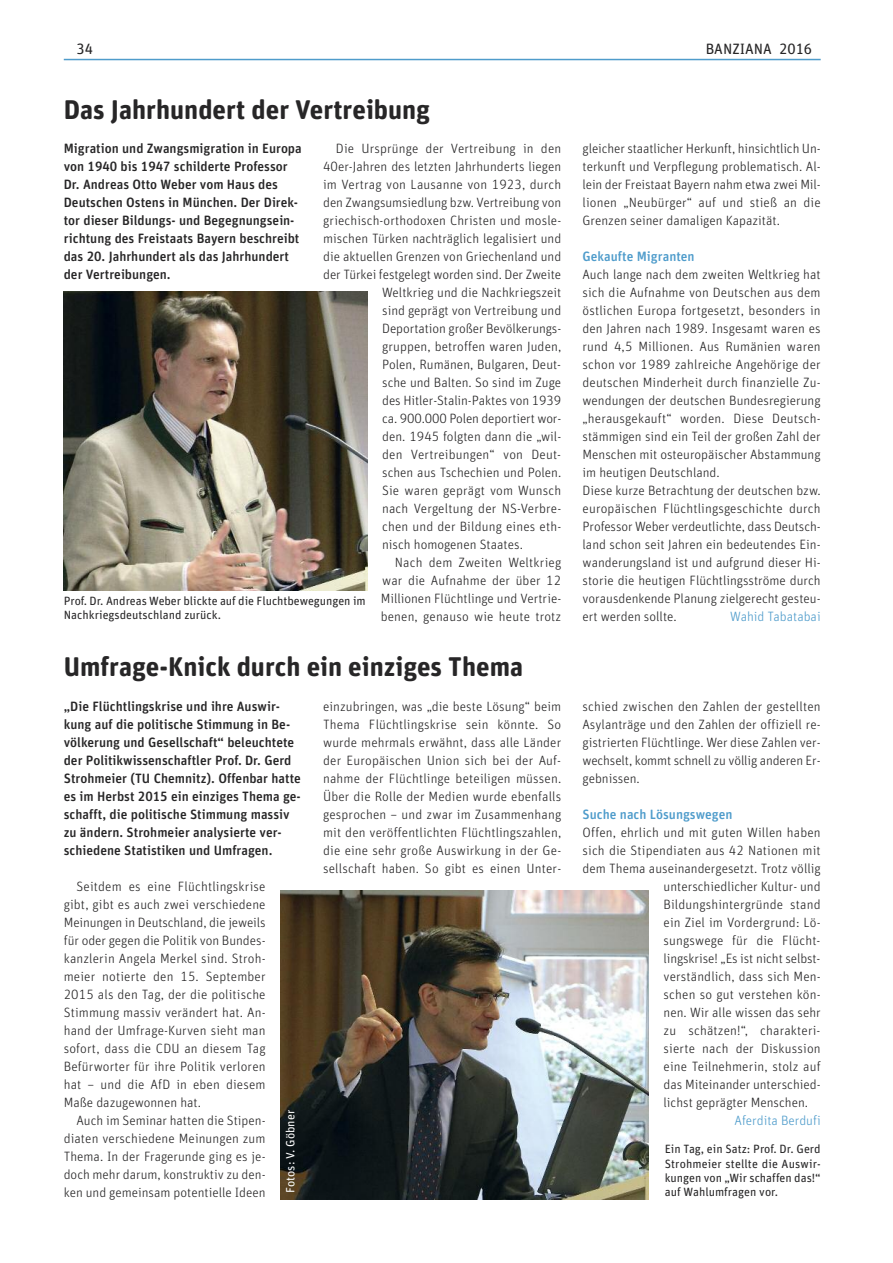
<style>
.page{position:relative;width:893px;height:1263px;background:#fff}
.page>*{position:absolute;margin:0;border:0;box-sizing:border-box;transform-origin:0 0}
.t1{font:700 27px "Unit Rounded Offc";color:#272627}
.t2{font:15px "Unit Rounded Offc";color:#272627}
.t3{font:300 13.5px/18px "Unit Rounded Offc";color:#272627;text-align:justify}
.t4{font:500 13.5px/18px "Unit Rounded Offc";color:#272627}
.t5{font:500 13.5px "Unit Rounded Offc";color:#4f9ccb}
.t6{font:300 13.5px "Unit Rounded Offc";color:#4f9ccb}
.t7{font:12px/14.4px "Unit Rounded Offc";color:#272627;text-align:justify}
.t8{font:12px "Unit Rounded Offc";color:#fff}
</style>
<div class="page">
<hr style="left:64px;top:59px;width:757px;height:1px;background:#4f9ccb">
<img style="left:281px;top:891px;width:368px;height:308px">
<img style="left:64px;top:291px;width:303px;height:299px">
<p class="t2" style="left:77px;top:40px;width:18px">34</p>
<p class="t2" style="left:706px;top:40px;width:108px">BANZIANA 2016</p>
<h1 class="t1" style="left:64px;top:93px;width:368px">Das Jahrhundert der Vertreibung</h1>
<p class="t4" style="left:64px;top:139px;width:240px">Migration und Zwangsmigration in Europa von 1940 bis 1947 schilderte Professor Dr. Andreas Otto Weber vom Haus des Deutschen Ostens in München. Der Direk&shy;tor dieser Bildungs- und Begegnungsein&shy;richtung des Freistaats Bayern beschreibt das 20. Jahrhundert als das Jahrhundert der Vertreibungen.</p>
<p class="t3" style="left:583px;top:139px;width:240px">gleicher staatlicher Herkunft, hinsichtlich Un&shy;terkunft und Verpflegung problematisch. Al&shy;lein der Freistaat Bayern nahm etwa zwei Mil&shy;lionen „Neubürger“ auf und stieß an die Grenzen seiner damaligen Kapazität.</p>
<p class="t3" style="left:336px;top:139px;width:227px">Die Ursprünge der Vertreibung in den</p>
<p class="t3" style="left:323px;top:157px;width:240px">40er-Jahren des letzten Jahrhunderts liegen</p>
<p class="t3" style="left:323px;top:175px;width:240px">im Vertrag von Lausanne von 1923, durch</p>
<p class="t3" style="left:323px;top:193px;width:240px">den Zwangsumsiedlung bzw. Vertreibung von</p>
<p class="t3" style="left:323px;top:211px;width:240px">griechisch-orthodoxen Christen und mosle-</p>
<p class="t3" style="left:323px;top:229px;width:240px">mischen Türken nachträglich legalisiert und</p>
<p class="t3" style="left:323px;top:247px;width:240px">die aktuellen Grenzen von Griechenland und</p>
<p class="t3" style="left:323px;top:265px;width:240px">der Türkei festgelegt worden sind. Der Zweite</p>
<p class="t3" style="left:382px;top:283px;width:181px">Weltkrieg und die Nachkriegszeit</p>
<p class="t3" style="left:382px;top:301px;width:181px">sind geprägt von Vertreibung und</p>
<p class="t3" style="left:382px;top:319px;width:181px">Deportation großer Bevölkerungs-</p>
<p class="t3" style="left:382px;top:337px;width:181px">gruppen, betroffen waren Juden,</p>
<p class="t3" style="left:382px;top:355px;width:180px">Polen, Rumänen, Bulgaren, Deut-</p>
<p class="t3" style="left:382px;top:373px;width:181px">sche und Balten. So sind im Zuge</p>
<p class="t3" style="left:382px;top:391px;width:181px">des Hitler-Stalin-Paktes von 1939</p>
<p class="t3" style="left:382px;top:409px;width:181px">ca. 900.000 Polen deportiert wor-</p>
<p class="t3" style="left:382px;top:427px;width:181px">den. 1945 folgten dann die „wil-</p>
<p class="t3" style="left:382px;top:445px;width:180px">den Vertreibungen“ von Deut-</p>
<p class="t3" style="left:382px;top:463px;width:181px">schen aus Tschechien und Polen.</p>
<p class="t3" style="left:382px;top:481px;width:181px">Sie waren geprägt vom Wunsch</p>
<p class="t3" style="left:382px;top:499px;width:181px">nach Vergeltung der NS-Verbre-</p>
<p class="t3" style="left:382px;top:517px;width:181px">chen und der Bildung eines eth-</p>
<p class="t3" style="left:382px;top:535px;width:142px">nisch homogenen Staates.</p>
<p class="t3" style="left:395px;top:553px;width:168px">Nach dem Zweiten Weltkrieg</p>
<p class="t3" style="left:382px;top:571px;width:181px">war die Aufnahme der über 12</p>
<p class="t3" style="left:381px;top:589px;width:182px">Millionen Flüchtlinge und Vertrie-</p>
<p class="t3" style="left:381px;top:607px;width:182px">benen, genauso wie heute trotz</p>
<p class="t5" style="left:583px;top:248px;width:114px">Gekaufte Migranten</p>
<p class="t3" style="left:583px;top:265px;width:240px;text-align:left">Auch lange nach dem zweiten Weltkrieg hat sich die Aufnahme von Deutschen aus dem östlichen Europa fortgesetzt, besonders in den Jahren nach 1989. Insgesamt waren es rund 4,5 Millionen. Aus Rumänien waren schon vor 1989 zahlreiche Angehörige der deutschen Minderheit durch finanzielle Zu&shy;wendungen der deutschen Bundesregierung „herausgekauft“ worden. Diese Deutsch&shy;stämmigen sind ein Teil der großen Zahl der Menschen mit osteuropäischer Abstammung im heutigen Deutschland.<br>Diese kurze Betrachtung der deutschen bzw. europäischen Flüchtlingsgeschichte durch Professor Weber verdeutlichte, dass Deutsch&shy;land schon seit Jahren ein bedeutendes Ein&shy;wanderungsland ist und aufgrund dieser Hi&shy;storie die heutigen Flüchtlingsströme durch vorausdenkende Planung zielgerecht gesteu&shy;ert werden sollte.</p>
<p class="t7" style="left:64px;top:593px;width:303px">Prof. Dr. Andreas Weber blickte auf die Fluchtbewegungen im<br>Nachkriegsdeutschland zurück.</p>
<p class="t6" style="left:730px;top:608px;width:92px">Wahid Tabatabai</p>
<h1 class="t1" style="left:64px;top:650px;width:461px">Umfrage-Knick durch ein einziges Thema</h1>
<p class="t4" style="left:64px;top:697px;width:239px">„Die Flüchtlingskrise und ihre Auswir&shy;kung auf die politische Stimmung in Be&shy;völkerung und Gesellschaft“ beleuchtete der Politikwissenschaftler Prof. Dr. Gerd Strohmeier (TU Chemnitz). Offenbar hatte es im Herbst 2015 ein einziges Thema ge&shy;schafft, die politische Stimmung massiv zu ändern. Strohmeier analysierte ver&shy;schiedene Statistiken und Umfragen.</p>
<p class="t3" style="left:64px;top:877px;width:203px;text-indent:13px">Seitdem es eine Flüchtlingskrise gibt, gibt es auch zwei verschiedene Meinungen in Deutschland, die jeweils für oder gegen die Politik von Bundes&shy;kanzlerin Angela Merkel sind. Stroh&shy;meier notierte den 15. September 2015 als den Tag, der die politische Stimmung massiv verändert hat. An&shy;hand der Umfrage-Kurven sieht man sofort, dass die CDU an diesem Tag Befürworter für ihre Politik verloren hat – und die AfD in eben diesem Maße dazugewonnen hat.</p>
<p class="t3" style="left:64px;top:1111px;width:203px;text-indent:13px">Auch im Seminar hatten die Stipen&shy;diaten verschiedene Meinungen zum Thema. In der Fragerunde ging es je&shy;doch mehr darum, konstruktiv zu den&shy;ken und gemeinsam potentielle Ideen</p>
<p class="t8" style="left:283px;top:1192px;width:84px;rotate:-90deg">Fotos: V. Göbner</p>
<p class="t3" style="left:323px;top:697px;width:240px">einzubringen, was „die beste Lösung“ beim Thema Flüchtlingskrise sein könnte. So wurde mehrmals erwähnt, dass alle Länder der Europäischen Union sich bei der Auf&shy;nahme der Flüchtlinge beteiligen müssen.<br>Über die Rolle der Medien wurde ebenfalls gesprochen – und zwar im Zusammenhang mit den veröffentlichten Flüchtlingszahlen, die eine sehr große Auswirkung in der Ge&shy;sellschaft haben. So gibt es einen Unter-</p>
<p class="t3" style="left:582px;top:697px;width:240px">schied zwischen den Zahlen der gestellten Asylanträge und den Zahlen der offiziell re&shy;gistrierten Flüchtlinge. Wer diese Zahlen ver&shy;wechselt, kommt schnell zu völlig anderen Er&shy;gebnissen.</p>
<p class="t5" style="left:583px;top:806px;width:151px">Suche nach Lösungswegen</p>
<p class="t3" style="left:583px;top:823px;width:240px">Offen, ehrlich und mit guten Willen haben</p>
<p class="t3" style="left:583px;top:841px;width:240px">sich die Stipendiaten aus 42 Nationen mit</p>
<p class="t3" style="left:583px;top:859px;width:240px">dem Thema auseinandergesetzt. Trotz völlig</p>
<p class="t3" style="left:664px;top:877px;width:159px">unterschiedlicher Kultur- und</p>
<p class="t3" style="left:664px;top:895px;width:159px">Bildungshintergründe stand</p>
<p class="t3" style="left:664px;top:913px;width:159px">ein Ziel im Vordergrund: Lö-</p>
<p class="t3" style="left:664px;top:931px;width:158px">sungswege für die Flücht-</p>
<p class="t3" style="left:664px;top:949px;width:158px">lingskrise! „Es ist nicht selbst-</p>
<p class="t3" style="left:664px;top:967px;width:159px">verständlich, dass sich Men-</p>
<p class="t3" style="left:664px;top:985px;width:159px">schen so gut verstehen kön-</p>
<p class="t3" style="left:664px;top:1003px;width:159px">nen. Wir alle wissen das sehr</p>
<p class="t3" style="left:664px;top:1021px;width:158px">zu schätzen!“, charakteri-</p>
<p class="t3" style="left:664px;top:1039px;width:159px">sierte nach der Diskussion</p>
<p class="t3" style="left:664px;top:1057px;width:159px">eine Teilnehmerin, stolz auf</p>
<p class="t3" style="left:664px;top:1075px;width:159px">das Miteinander unterschied-</p>
<p class="t3" style="left:664px;top:1093px;width:146px">lichst geprägter Menschen.</p>
<p class="t6" style="left:735px;top:1112px;width:88px">Aferdita Berdufi</p>
<p class="t7" style="left:665px;top:1142px;width:157px">Ein Tag, ein Satz: Prof. Dr. Gerd Strohmeier stellte die Auswir&shy;kungen von „Wir schaffen das!“ auf Wahlumfragen vor.</p>
</div>
